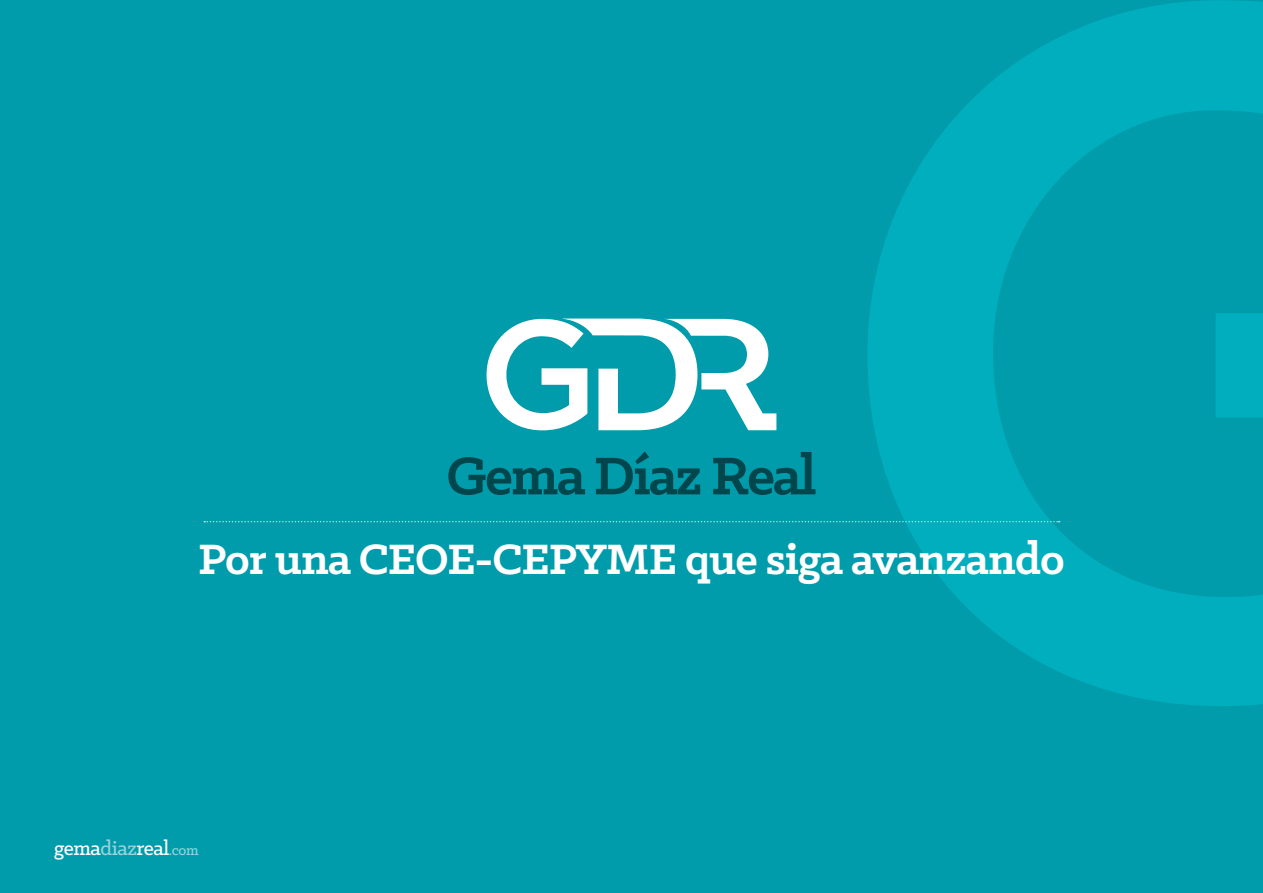
<style>
.page{position:relative;width:1263px;height:893px;background:#009cab}
.page>*{position:absolute;margin:0;border:0;box-sizing:border-box;transform-origin:0 0}
.t1{font:700 60px "Klinic Slab";letter-spacing:-.035em;color:#00464d}
.t2{font:700 48px "Klinic Slab";letter-spacing:-.02em;color:#fff}
.t3{font:500 22.05px "Klinic Slab";letter-spacing:-.02em;color:#fff}
.s1{color:#97d3db}
.s2{font-size:15.75px;color:#97d3db}
</style>
<div class="page">
<svg style="left:867px;top:0;width:396px;height:706px"></svg>
<svg style="left:487px;top:319px;width:289px;height:111px"></svg>
<svg style="left:204px;top:521px;width:856px;height:1px"></svg>
<p class="t1" style="left:446px;top:436px;width:372px">Gema Díaz Real</p>
<p class="t2" style="left:198px;top:528px;width:868px">Por una CEOE-CEPYME que siga avanzando</p>
<p class="t3" style="left:54px;top:834px;width:146px">gema<span class="s1">diaz</span>real<span class="s2">.com</span></p>
</div>
